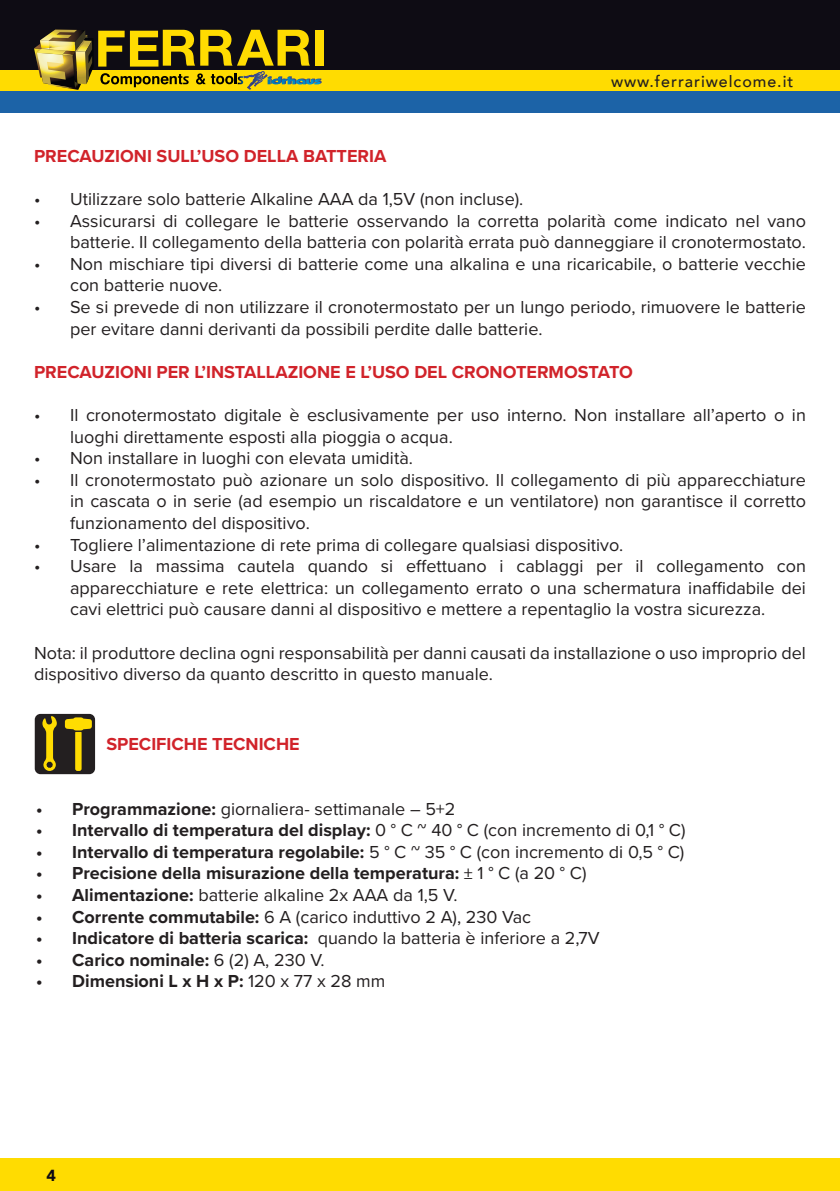
<style>
.page{position:relative;width:840px;height:1191px;background:#fff}
.page>*{position:absolute;margin:0;border:0;box-sizing:border-box;transform-origin:0 0}
.t1{font:18px/21.6px "Proxima Nova";color:#231f20}
.t2{font:700 18px "Proxima Nova";color:#231f20}
.t3{font:700 18px "Proxima Nova";color:#d1232a}
.t4{font:500 16px "Avenir";letter-spacing:.06em;color:#231f20}
.t5{font:900 16px "Avenir";color:#0e0c14}
.s1{font-weight:700}
.s2{font-weight:400}
</style>
<div class="page">
<div style="left:0;top:69px;width:839px;height:22px;background:#ffdc01"></div>
<div style="left:0;top:1158px;width:839px;height:33px;background:#ffdc01"></div>
<hr style="left:839px;top:1158px;width:1px;height:33px;background:#ffdc01">
<div style="left:0;top:91px;width:839px;height:22px;background:#1c63a7"></div>
<svg style="left:839px;top:69px;width:1px;height:44px"></svg>
<div style="left:0;top:0;width:839px;height:69px;background:#0e0c14"></div>
<div style="left:315px;top:30px;width:8px;height:36px;background:#ffdc01"></div>
<svg style="left:34px;top:30px;width:287px;height:60px"></svg>
<div style="left:35px;top:714px;width:60px;height:60px;background:#231f20;border-radius:6px"></div>
<svg style="left:42px;top:716px;width:15px;height:55px"></svg>
<svg style="left:65px;top:717px;width:27px;height:54px"></svg>
<p class="t4" style="left:610px;top:67px;width:184px">www.ferrariwelcome.it</p>
<p class="t3" style="left:34px;top:142px;width:354px">PRECAUZIONI SULL’USO DELLA BATTERIA</p>
<p class="t1" style="left:34px;top:187px;width:490px">• Utilizzare solo batterie Alkaline AAA da 1,5V (non incluse).</p>
<p class="t1" style="left:34px;top:209px;width:773px;text-align:right">• Assicurarsi di collegare le batterie osservando la corretta polarità come indicato nel vano batterie. Il collegamento della batteria con polarità errata può danneggiare il cronotermostato.</p>
<p class="t1" style="left:70px;top:252px;width:736px;text-indent:-36px">• Non mischiare tipi diversi di batterie come una alkalina e una ricaricabile, o batterie vecchie con batterie nuove.</p>
<p class="t1" style="left:70px;top:295px;width:737px;text-indent:-36px">• Se si prevede di non utilizzare il cronotermostato per un lungo periodo, rimuovere le batterie per evitare danni derivanti da possibili perdite dalle batterie.</p>
<p class="t3" style="left:34px;top:358px;width:600px">PRECAUZIONI PER L’INSTALLAZIONE E L’USO DEL CRONOTERMOSTATO</p>
<p class="t1" style="left:70px;top:403px;width:737px;text-indent:-36px">• Il cronotermostato digitale è esclusivamente per uso interno. Non installare all’aperto o in luoghi direttamente esposti alla pioggia o acqua.</p>
<p class="t1" style="left:34px;top:446px;width:380px">• Non installare in luoghi con elevata umidità.</p>
<p class="t1" style="left:70px;top:468px;width:737px;text-align:justify;text-indent:-36px">• Il cronotermostato può azionare un solo dispositivo. Il collegamento di più apparecchiature in cascata o in serie (ad esempio un riscaldatore e un ventilatore) non garantisce il corretto funzionamento del dispositivo.</p>
<p class="t1" style="left:34px;top:533px;width:590px">• Togliere l’alimentazione di rete prima di collegare qualsiasi dispositivo.</p>
<p class="t1" style="left:70px;top:554px;width:737px;text-align:justify;text-indent:-36px">• Usare la massima cautela quando si effettuano i cablaggi per il collegamento con apparecchiature e rete elettrica: un collegamento errato o una schermatura inaffidabile dei cavi elettrici può causare danni al dispositivo e mettere a repentaglio la vostra sicurezza.</p>
<p class="t1" style="left:34px;top:641px;width:773px">Nota: il produttore declina ogni responsabilità per danni causati da installazione o uso improprio del dispositivo diverso da quanto descritto in questo manuale.</p>
<p class="t3" style="left:106px;top:730px;width:195px">SPECIFICHE TECNICHE</p>
<p class="t1" style="left:36px;top:797px;width:420px"><span class="s1">• Programmazione:</span> giornaliera- settimanale – 5+2</p>
<p class="t2" style="left:36px;top:816px;width:650px">• Intervallo di temperatura del display: <span class="s2">0 ° C ~ 40 ° C (con incremento di 0,1 ° C)</span></p>
<p class="t2" style="left:36px;top:838px;width:649px">• Intervallo di temperatura regolabile: <span class="s2">5 ° C ~ 35 ° C (con incremento di 0,5 ° C)</span></p>
<p class="t2" style="left:36px;top:860px;width:551px">• Precisione della misurazione della temperatura: <span class="s2">± 1 ° C (a 20 ° C)</span></p>
<p class="t1" style="left:36px;top:883px;width:422px"><span class="s1">• Alimentazione:</span> batterie alkaline 2x AAA da 1,5 V.</p>
<p class="t1" style="left:36px;top:905px;width:496px"><span class="s1">• Corrente commutabile:</span> 6 A (carico induttivo 2 A), 230 Vac</p>
<p class="t1" style="left:36px;top:926px;width:564px"><span class="s1">• Indicatore di batteria scarica:</span> quando la batteria è inferiore a 2,7V</p>
<p class="t2" style="left:36px;top:946px;width:290px">• Carico nominale: <span class="s2">6 (2) A, 230 V.</span></p>
<p class="t2" style="left:36px;top:968px;width:350px">• Dimensioni L x H x P: <span class="s2">120 x 77 x 28 mm</span></p>
<p class="t5" style="left:46px;top:1162px;width:11px">4</p>
</div>
